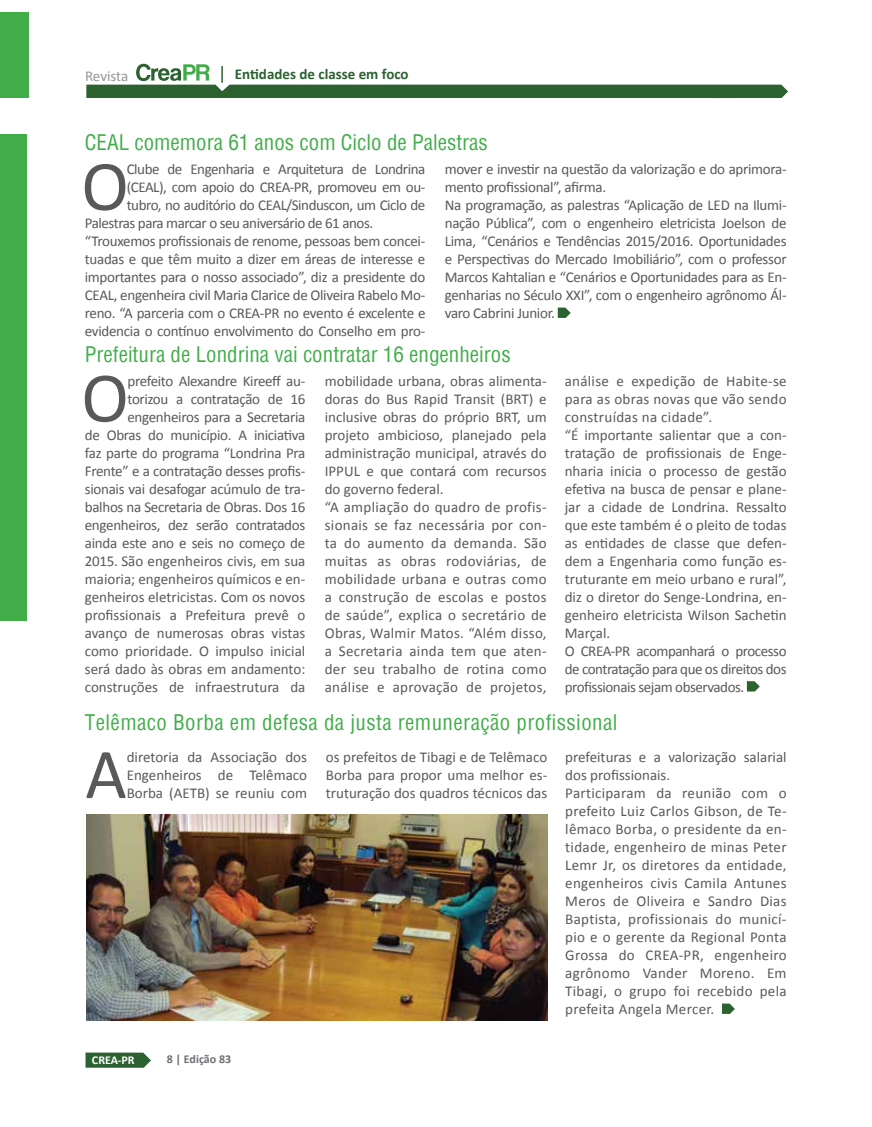
<style>
.page{position:relative;width:872px;height:1127px;background:#fff}
.page>*{position:absolute;margin:0;border:0;box-sizing:border-box;transform-origin:0 0}
.t1{font:71.7px "Calibri";color:#58595b}
.t2{font:condensed 21px "Helvetica";color:#41ad49}
.t3{font:condensed 21px "Helvetica";letter-spacing:.02em;color:#41ad49}
.t4{font:15px/18px "Calibri";letter-spacing:-.02em;color:#58595b;text-align:right}
.t5{font:15px/18px "Calibri";color:#58595b;text-align:justify}
.t6{font:15px/18px "Calibri";letter-spacing:.02em;color:#58595b}
.t7{font:15px "Calibri";letter-spacing:-.03em;color:#58595b}
.t8{font:700 15px "Calibri";color:#2c6130}
.t9{font:15px "Calibri";letter-spacing:-.01em;color:#939598}
.t10{font:700 12px "Calibri";color:#6d6e71}
.t11{font:700 12px "Calibri";color:#fff}
</style>
<div class="page">
<svg style="left:85px;top:1052px;width:66px;height:16px"></svg>
<svg style="left:722px;top:1003px;width:13px;height:11px"></svg>
<img style="left:86px;top:814px;width:461px;height:206px">
<svg style="left:747px;top:681px;width:13px;height:10px"></svg>
<svg style="left:558px;top:308px;width:12px;height:10px"></svg>
<div style="left:0;top:13px;width:28px;height:85px;background:#41ad49"></div>
<svg style="left:86px;top:64px;width:702px;height:34px"></svg>
<div style="left:0;top:134px;width:26px;height:487px;background:#41ad49"></div>
<p class="t9" style="left:85px;top:66px;width:45px">Revista</p>
<p class="t8" style="left:235px;top:65px;width:175px">Entidades de classe em foco</p>
<h2 class="t2" style="left:85px;top:128px;width:404px">CEAL comemora 61 anos com Ciclo de Palestras</h2>
<h1 class="t1" style="left:81px;top:142px;width:49px">O</h1>
<p class="t7" style="left:127px;top:160px;width:300px">Clube de Engenharia e Arquitetura de Londrina</p>
<p class="t7" style="left:127px;top:178px;width:300px">(CEAL), com apoio do CREA-PR, promoveu em ou-</p>
<p class="t7" style="left:127px;top:196px;width:300px">tubro, no auditório do CEAL/Sinduscon, um Ciclo de</p>
<p class="t7" style="left:85px;top:214px;width:290px">Palestras para marcar o seu aniversário de 61 anos.</p>
<p class="t4" style="left:85px;top:231px;width:342px">“Trouxemos profissionais de renome, pessoas bem concei-</p>
<p class="t4" style="left:85px;top:249px;width:342px">tuadas e que têm muito a dizer em áreas de interesse e</p>
<p class="t4" style="left:85px;top:267px;width:342px">importantes para o nosso associado”, diz a presidente do</p>
<p class="t4" style="left:85px;top:285px;width:342px">CEAL, engenheira civil Maria Clarice de Oliveira Rabelo Mo-</p>
<p class="t4" style="left:85px;top:303px;width:342px">reno. “A parceria com o CREA-PR no evento é excelente e</p>
<p class="t4" style="left:85px;top:321px;width:342px">evidencia o contínuo envolvimento do Conselho em pro-</p>
<p class="t4" style="left:445px;top:159px;width:343px;text-align:left">mover e investir na questão da valorização e do aprimora&shy;mento profissional”, afirma.<br>Na programação, as palestras “Aplicação de LED na Ilumi&shy;nação Pública”, com o engenheiro eletricista Joelson de Lima, “Cenários e Tendências 2015/2016. Oportunidades e Perspectivas do Mercado Imobiliário”, com o professor Marcos Kahtalian e “Cenários e Oportunidades para as En&shy;genharias no Século XXI”, com o engenheiro agrônomo Ál&shy;varo Cabrini Junior.</p>
<h2 class="t2" style="left:85px;top:341px;width:427px">Prefeitura de Londrina vai contratar 16 engenheiros</h2>
<p class="t4" style="left:85px;top:371px;width:222px">prefeito Alexandre Kireeff au&shy;torizou a contratação de 16 engenheiros para a Secretaria<br>de Obras do município. A iniciativa faz parte do programa “Londrina Pra Frente” e a contratação desses profis&shy;sionais vai desafogar acúmulo de tra&shy;balhos na Secretaria de Obras. Dos 16 engenheiros, dez serão contratados ainda este ano e seis no começo de 2015. São engenheiros civis, em sua maioria; engenheiros químicos e en&shy;genheiros eletricistas. Com os novos profissionais a Prefeitura prevê o avanço de numerosas obras vistas como prioridade. O impulso inicial será dado às obras em andamento: construções de infraestrutura da</p>
<p class="t5" style="left:325px;top:371px;width:223px;text-align:left">mobilidade urbana, obras alimenta&shy;doras do Bus Rapid Transit (BRT) e inclusive obras do próprio BRT, um projeto ambicioso, planejado pela administração municipal, através do<br>IPPUL e que contará com recursos do governo federal.<br>“A ampliação do quadro de profis&shy;sionais se faz necessária por con&shy;ta do aumento da demanda. São muitas as obras rodoviárias, de mobilidade urbana e outras como a construção de escolas e postos de saúde”, explica o secretário de<br>Obras, Walmir Matos. “Além disso, a Secretaria ainda tem que aten&shy;der seu trabalho de rotina como análise e aprovação de projetos,</p>
<p class="t5" style="left:565px;top:371px;width:223px;text-align:left">análise e expedição de Habite-se para as obras novas que vão sendo construídas na cidade”.<br>“É importante salientar que a con&shy;tratação de profissionais de Enge&shy;nharia inicia o processo de gestão efetiva na busca de pensar e plane&shy;jar a cidade de Londrina. Ressalto que este também é o pleito de todas as entidades de classe que defen&shy;dem a Engenharia como função es&shy;truturante em meio urbano e rural”, diz o diretor do Senge-Londrina, en&shy;genheiro eletricista Wilson Sachetin<br>Marçal.<br>O CREA-PR acompanhará o processo de contratação para que os direitos dos profissionais sejam observados.</p>
<h1 class="t1" style="left:81px;top:353px;width:49px">O</h1>
<h2 class="t3" style="left:85px;top:709px;width:534px">Telêmaco Borba em defesa da justa remuneração profissional</h2>
<h1 class="t1" style="left:85px;top:729px;width:43px">A</h1>
<p class="t5" style="left:127px;top:747px;width:182px">diretoria da Associação dos Engenheiros de Telêmaco Borba (AETB) se reuniu com</p>
<p class="t5" style="left:326px;top:747px;width:223px">os prefeitos de Tibagi e de Telêmaco Borba para propor uma melhor es&shy;truturação dos quadros técnicos das</p>
<p class="t6" style="left:565px;top:747px;width:223px">prefeituras e a valorização salarial dos profissionais.<br>Participaram da reunião com o prefeito Luiz Carlos Gibson, de Te&shy;lêmaco Borba, o presidente da en&shy;tidade, engenheiro de minas Peter<br>Lemr Jr, os diretores da entidade, engenheiros civis Camila Antunes<br>Meros de Oliveira e Sandro Dias<br>Baptista, profissionais do municí&shy;pio e o gerente da Regional Ponta<br>Grossa do CREA-PR, engenheiro agrônomo Vander Moreno. Em<br>Tibagi, o grupo foi recebido pela prefeita Angela Mercer.</p>
<p class="t11" style="left:92px;top:1053px;width:44px">CREA-PR</p>
<p class="t10" style="left:167px;top:1052px;width:66px">8 | Edição 83</p>
</div>
